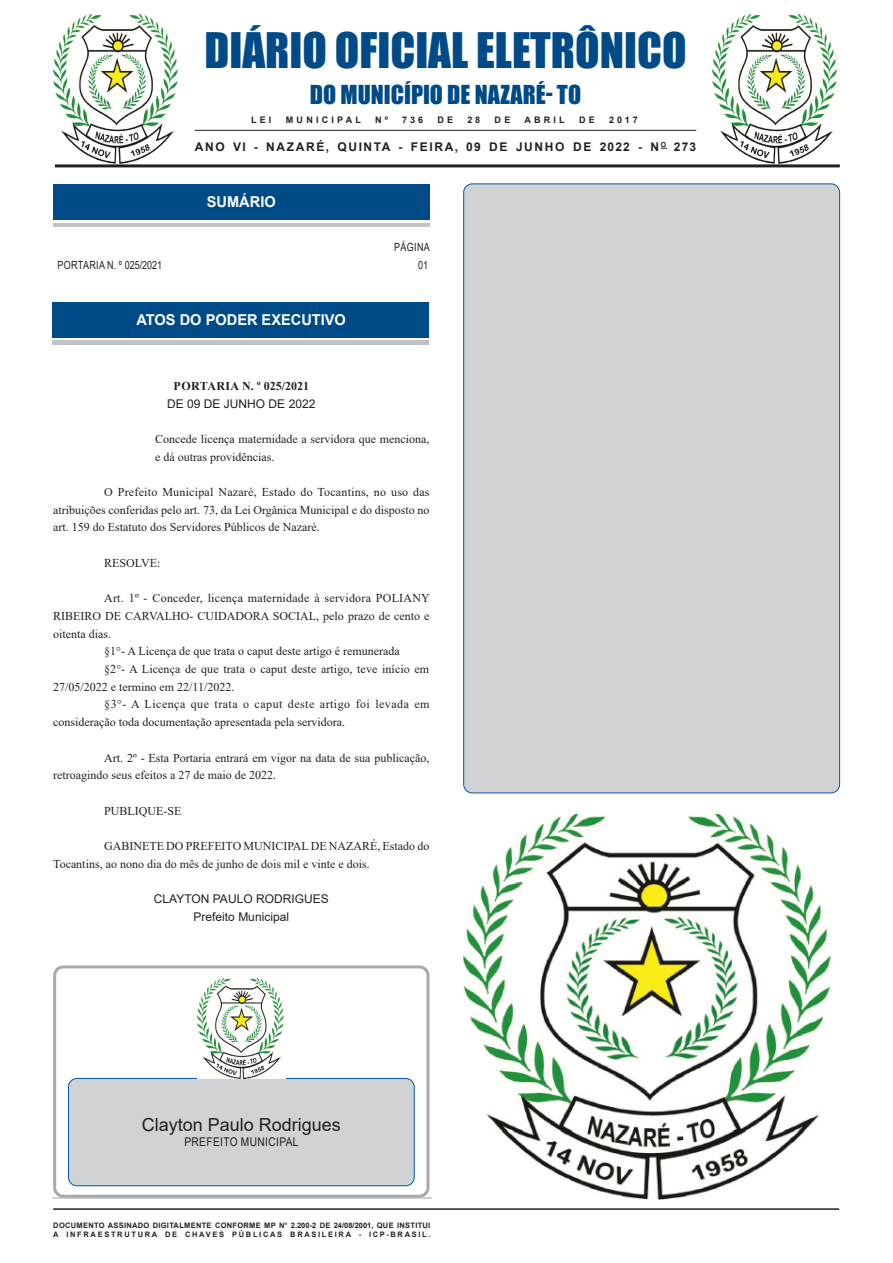
<style>
.page{position:relative;width:893px;height:1263px;background:#fff}
.page>*{position:absolute;margin:0;border:0;box-sizing:border-box;transform-origin:0 0}
.t1{font:45px "Impact";color:#004b87}
.t2{font:24px "Impact";color:#004b87}
.t3{font:18px "Arial";color:#231f20}
.Chancela{font:700 15px "Arial";color:#fff}
.CORPO_DE_TEXTO{font:12px/17.7px "Times New Roman";color:#231f20}
.EMENTA{font:12px/17.7px "Times New Roman";color:#231f20}
.CARGO{font:12px "Arial";color:#231f20}
.t4{font:700 12px "Arial";letter-spacing:.135em;color:#231f20}
.TITULOS{font:700 12px "Times New Roman";color:#231f20}
.CARGO-2{font:12px "Arial";letter-spacing:.035em;color:#231f20;scale:.85 1}
.Sumario{font:11.25px "Arial";letter-spacing:.01em;color:#231f20;scale:.8 1}
.Sumario-2{font:11.25px "Arial";letter-spacing:.035em;color:#231f20;scale:.8 1}
.t5{font:700 9px "Arial";letter-spacing:.36em;color:#231f20}
.t6{font:700 7.5px "Arial";letter-spacing:.04em;color:#231f20}
.t7{font:700 7.5px "Arial";letter-spacing:.225em;color:#231f20}
</style>
<div class="page">
<hr style="left:53px;top:1208px;width:786px;height:2px;background:#231f20">
<hr style="left:55px;top:164px;width:785px;height:3px;background:#231f20">
<hr style="left:195px;top:130px;width:501px;height:1px;background:#231f20">
<hr style="left:53px;top:223px;width:376px;height:4px;background:#c1c2c4">
<div style="left:53px;top:185px;width:376px;height:35px;background:#004b87"></div>
<hr style="left:52px;top:1198px;width:379px;height:1px;background:#d1d2d4">
<img style="left:712px;top:15px;width:125px;height:148px">
<img style="left:53px;top:15px;width:125px;height:148px">
<div style="left:53px;top:308px;width:376px;height:37px;background:#c1c2c4"></div>
<div style="left:53px;top:305px;width:376px;height:35px;background:#fff"></div>
<div style="left:53px;top:302px;width:376px;height:36px;background:#004b87"></div>
<hr style="left:53px;top:1198px;width:379px;height:1px;background:#d1d2d4">
<div style="left:53px;top:965px;width:376px;height:233px;border:3px solid #a8a9ad;border-radius:9px"></div>
<div style="left:68px;top:1078px;width:346px;height:108px;background:#d1d2d4;border-radius:9px"></div>
<div style="left:68px;top:1078px;width:346px;height:108px;border:1px solid #0057a8;border-radius:9px"></div>
<img style="left:197px;top:978px;width:87px;height:100px">
<div style="left:464px;top:184px;width:376px;height:609px;background:#d1d2d4;border-radius:9px"></div>
<img style="left:463px;top:815px;width:369px;height:384px">
<p class="t1" style="left:205px;top:16px;width:483px">DIÁRIO OFICIAL ELETRÔNICO</p>
<p class="t2" style="left:310px;top:76px;width:273px">DO MUNICÍPIO DE NAZARÉ- TO</p>
<p class="t5" style="left:251px;top:114px;width:22px">LEI</p>
<p class="t5" style="left:286px;top:114px;width:77px">MUNICIPAL</p>
<p class="t5" style="left:375px;top:114px;width:14px">N º</p>
<p class="t5" style="left:402px;top:114px;width:22px">736</p>
<p class="t5" style="left:437px;top:114px;width:17px">D E</p>
<p class="t5" style="left:467px;top:114px;width:14px">2 8</p>
<p class="t5" style="left:495px;top:114px;width:17px">D E</p>
<p class="t5" style="left:524px;top:114px;width:42px">ABRIL</p>
<p class="t5" style="left:579px;top:114px;width:17px">D E</p>
<p class="t5" style="left:609px;top:114px;width:30px">2017</p>
<p class="t4" style="left:195px;top:139px;width:503px">ANO VI - NAZARÉ, QUINTA - FEIRA, 09 DE JUNHO DE 2022 - N<sup>O</sup> 273</p>
<p class="Chancela" style="left:207px;top:191px;width:70px">SUMÁRIO</p>
<p class="Sumario-2" style="left:394px;top:240px;width:46px">PÁGINA</p>
<p class="Sumario" style="left:58px;top:257px;width:132px">PORTARIA N. º 025/2021</p>
<p class="Sumario-2" style="left:418px;top:257px;width:14px">01</p>
<p class="Chancela" style="left:136px;top:309px;width:211px">ATOS DO PODER EXECUTIVO</p>
<p class="TITULOS" style="left:174px;top:377px;width:137px">PORTARIA N. º 025/2021</p>
<p class="CARGO" style="left:167px;top:395px;width:150px">DE 09 DE JUNHO DE 2022</p>
<p class="EMENTA" style="left:155px;top:430px;width:276px">Concede licença maternidade a servidora que menciona, e dá outras providências.</p>
<p class="CORPO_DE_TEXTO" style="left:53px;top:483px;width:378px;text-align:justify;text-indent:51px">O Prefeito Municipal Nazaré, Estado do Tocantins, no uso das atribuições conferidas pelo art. 73, da Lei Orgânica Municipal e do disposto no art. 159 do Estatuto dos Servidores Públicos de Nazaré.</p>
<p class="CORPO_DE_TEXTO" style="left:104px;top:554px;width:58px">RESOLVE:</p>
<p class="CORPO_DE_TEXTO" style="left:53px;top:589px;width:378px;text-align:justify;text-indent:51px">Art. 1º - Conceder, licença maternidade à servidora POLIANY RIBEIRO DE CARVALHO- CUIDADORA SOCIAL, pelo prazo de cento e oitenta dias.</p>
<p class="CORPO_DE_TEXTO" style="left:104px;top:642px;width:297px">§1°- A Licença de que trata o caput deste artigo é remunerada</p>
<p class="CORPO_DE_TEXTO" style="left:53px;top:660px;width:378px;text-indent:51px">§2°- A Licença de que trata o caput deste artigo, teve início em<br>27/05/2022 e termino em 22/11/2022.</p>
<p class="CORPO_DE_TEXTO" style="left:53px;top:695px;width:378px;text-indent:51px">§3°- A Licença que trata o caput deste artigo foi levada em consideração toda documentação apresentada pela servidora.</p>
<p class="CORPO_DE_TEXTO" style="left:53px;top:748px;width:378px;text-indent:51px">Art. 2º - Esta Portaria entrará em vigor na data de sua publicação, retroagindo seus efeitos a 27 de maio de 2022.</p>
<p class="CORPO_DE_TEXTO" style="left:104px;top:801px;width:79px">PUBLIQUE-SE</p>
<p class="CORPO_DE_TEXTO" style="left:53px;top:837px;width:378px;text-indent:51px">GABINETE DO PREFEITO MUNICIPAL DE NAZARÉ, Estado do<br>Tocantins, ao nono dia do mês de junho de dois mil e vinte e dois.</p>
<p class="CARGO" style="left:154px;top:891px;width:176px">CLAYTON PAULO RODRIGUES</p>
<p class="CARGO" style="left:194px;top:908px;width:97px">Prefeito Municipal</p>
<p class="t3" style="left:142px;top:1112px;width:201px">Clayton Paulo Rodrigues</p>
<p class="CARGO-2" style="left:184px;top:1133px;width:136px">PREFEITO MUNICIPAL</p>
<p class="t6" style="left:53px;top:1220px;width:379px">DOCUMENTO ASSINADO DIGITALMENTE CONFORME MP N° 2.200-2 DE 24/08/2001, QUE INSTITUI</p>
<p class="t7" style="left:53px;top:1229px;width:379px">A INFRAESTRUTURA DE CHAVES PÚBLICAS BRASILEIRA - ICP-BRASIL.</p>
</div>
